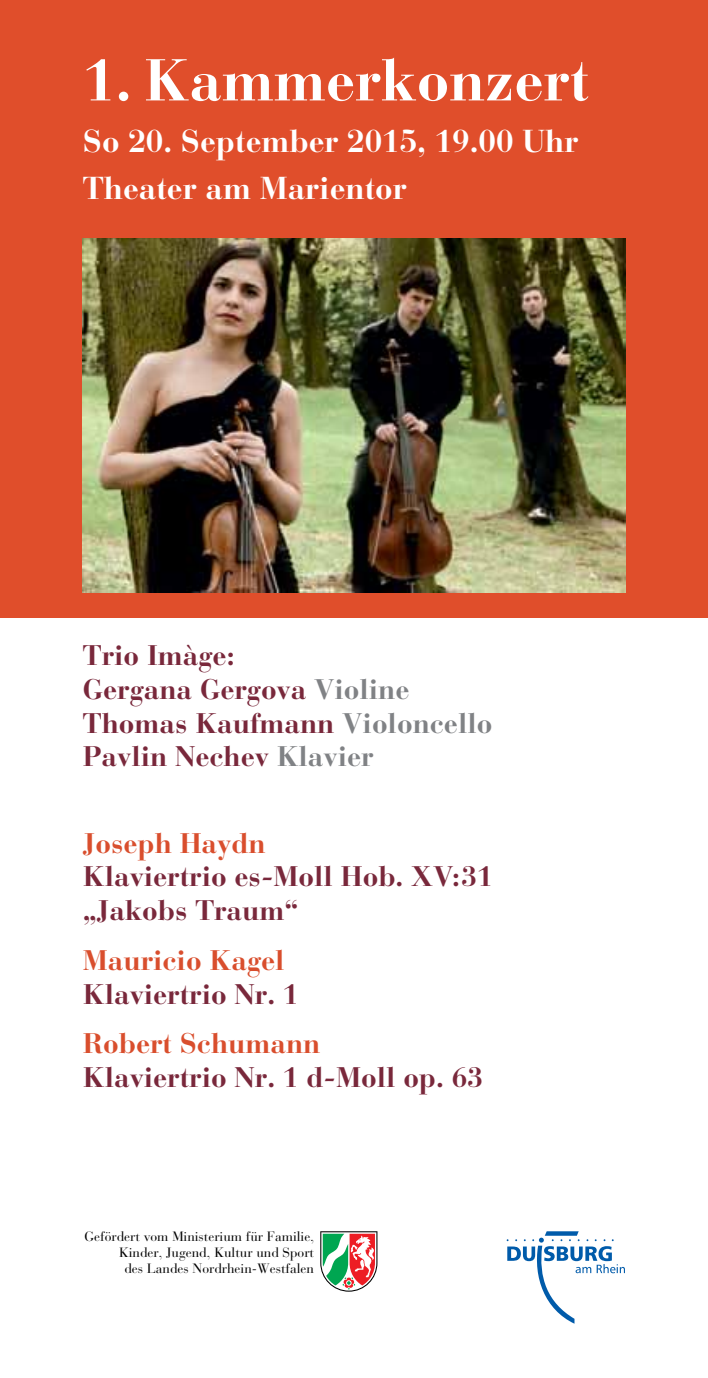
<style>
.page{position:relative;width:708px;height:1378px;background:#fff}
.page>*{position:absolute;margin:0;border:0;box-sizing:border-box;transform-origin:0 0}
.t1{font:700 58.5px "Bauer Bodoni Std";color:#fff}
.t2{font:700 31.5px/47.2px "Bauer Bodoni Std";color:#fff}
.t3{font:700 28.12px/33.8px "Bauer Bodoni Std";color:#79283b}
.t4{font:700 28.12px "Bauer Bodoni Std";color:#d94e2d}
.t5{font:13.5px/16.2px "Bauer Bodoni Std";color:#000;text-align:right}
.s1{color:#808285}
</style>
<div class="page">
<svg style="left:507px;top:1231px;width:118px;height:92px"></svg>
<svg style="left:321px;top:1231px;width:56px;height:60px"></svg>
<div style="left:0;top:0;width:708px;height:617px;background:#e04e2b"></div>
<img style="left:83px;top:238px;width:542px;height:354px">
<h1 class="t1" style="left:83px;top:45px;width:508px">1. Kammerkonzert</h1>
<p class="t2" style="left:83px;top:118px;width:497px">So 20. September 2015, 19.00 Uhr<br>Theater am Marientor</p>
<p class="t3" style="left:83px;top:638px;width:411px">Trio Imàge:<br>Gergana Gergova <span class="s1">Violine<br></span>Thomas Kaufmann <span class="s1">Violoncello<br></span>Pavlin Nechev <span class="s1">Klavier</span></p>
<p class="t4" style="left:83px;top:826px;width:184px">Joseph Haydn</p>
<p class="t3" style="left:83px;top:860px;width:411px">Klaviertrio es-Moll Hob. XV:31 „Jakobs Traum“</p>
<p class="t4" style="left:83px;top:943px;width:203px">Mauricio Kagel</p>
<p class="t3" style="left:83px;top:977px;width:217px">Klaviertrio Nr. 1</p>
<p class="t4" style="left:83px;top:1026px;width:239px">Robert Schumann</p>
<p class="t3" style="left:83px;top:1060px;width:402px">Klaviertrio Nr. 1 d-Moll op. 63</p>
<p class="t5" style="left:85px;top:1228px;width:231px">Gefördert vom Ministerium für Familie,<br>Kinder, Jugend, Kultur und Sport<br>des Landes Nordrhein-Westfalen</p>
</div>
